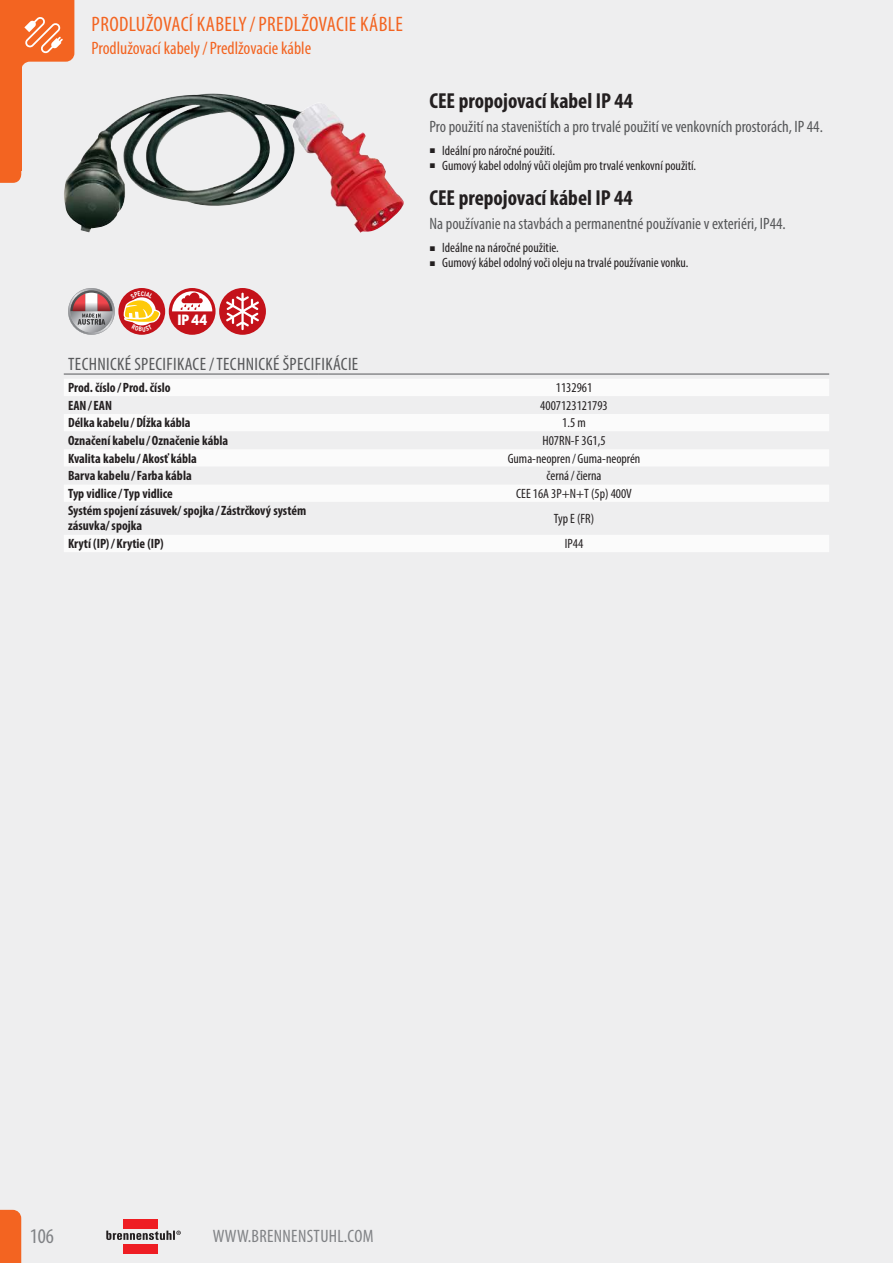
<style>
.page{position:relative;width:893px;height:1263px;background:#fff}
.page>*{position:absolute;margin:0;border:0;box-sizing:border-box;transform-origin:0 0}
.t1{font:700 condensed 21.75px "Myriad Pro";color:#231f20}
.t2{font:condensed 21px "Myriad Pro";letter-spacing:.02em;color:#f36421}
.t3{font:condensed 21px "Myriad Pro";color:#808285}
.t4{font:condensed 18px "Myriad Pro";letter-spacing:.02em;color:#57585a}
.t5{font:condensed 18px "Myriad Pro";color:#f36421}
.t6{font:condensed 18px "Myriad Pro";letter-spacing:.02em;color:#808285}
.t7{font:condensed 16.5px "Myriad Pro";color:#57585a}
.t8{font:900 condensed 14.85px "Interstate";color:#fff}
.t9{font:condensed 13.5px "Myriad Pro";color:#231f20}
.t10{font:700 condensed 13.5px/15px "Myriad Pro";color:#231f20}
.s1{font-family:"Arial";font-stretch:normal;font-size:10.2px}
</style>
<div class="page">
<div style="left:0;top:0;width:892px;height:1263px;background:#eeeeef"></div>
<div style="left:123px;top:1219px;width:35px;height:10px;background:#ee1d23"></div>
<div style="left:123px;top:1243px;width:35px;height:10px;background:#ee1d23"></div>
<svg style="left:106px;top:1230px;width:75px;height:10px"></svg>
<svg style="left:0;top:1210px;width:21px;height:53px"></svg>
<div style="left:0;top:0;width:21px;height:170px;background:#f36421"></div>
<svg style="left:0;top:170px;width:21px;height:13px"></svg>
<svg style="left:21px;top:0;width:53px;height:70px"></svg>
<img style="left:64px;top:93px;width:340px;height:140px">
<div style="left:64px;top:379px;width:765px;height:173px;background:#fbfbfb"></div>
<svg style="left:64px;top:396px;width:765px;height:139px"></svg>
<hr style="left:64px;top:374px;width:255px;height:1px;background:#57585a">
<hr style="left:319px;top:374px;width:510px;height:1px;background:#57585a">
<svg style="left:68px;top:288px;width:47px;height:47px"></svg>
<svg style="left:118px;top:288px;width:47px;height:47px"></svg>
<div style="left:169px;top:288px;width:47px;height:47px;background:#c4121a;border-radius:50%"></div>
<svg style="left:172px;top:291px;width:40px;height:20px"></svg>
<div style="left:219px;top:288px;width:47px;height:47px;background:#c4121a;border-radius:50%"></div>
<svg style="left:226px;top:293px;width:33px;height:37px"></svg>
<svg style="left:124px;top:291px;width:36px;height:41px"></svg>
<h2 class="t2" style="left:92px;top:12px;width:313px">PRODLUŽOVACÍ KABELY/ PREDLŽOVACIE KÁBLE</h2>
<h3 class="t5" style="left:91px;top:37px;width:221px">Prodlužovací kabely/ Predlžovacie káble</h3>
<h1 class="t1" style="left:429px;top:87px;width:205px">CEE propojovací kabel IP 44</h1>
<p class="t7" style="left:429px;top:117px;width:395px">Pro použití na staveništích a pro trvalé použití ve venkovních prostorách, IP 44.</p>
<p class="t9" style="left:429px;top:142px;width:127px"><span class="s1">■</span> Ideální pro náročné použití.</p>
<p class="t9" style="left:429px;top:157px;width:268px"><span class="s1">■</span> Gumový kabel odolný vůči olejům pro trvalé venkovní použití.</p>
<h1 class="t1" style="left:429px;top:185px;width:205px">CEE prepojovací kábel IP 44</h1>
<p class="t7" style="left:429px;top:214px;width:358px">Na používanie na stavbách a permanentné používanie v exteriéri, IP44.</p>
<p class="t9" style="left:429px;top:239px;width:131px"><span class="s1">■</span> Ideálne na náročné použitie.</p>
<p class="t9" style="left:429px;top:254px;width:261px"><span class="s1">■</span> Gumový kábel odolný voči oleju na trvalé používanie vonku.</p>
<p class="t8" style="left:177px;top:311px;width:31px">IP44</p>
<h3 class="t4" style="left:68px;top:353px;width:292px">TECHNICKÉ SPECIFIKACE / TECHNICKÉ ŠPECIFIKÁCIE</h3>
<p class="t10" style="left:68px;top:380px;width:104px">Prod. číslo / Prod. číslo</p>
<p class="t9" style="left:556px;top:379px;width:38px">1132961</p>
<p class="t10" style="left:68px;top:397px;width:46px">EAN/ EAN</p>
<p class="t9" style="left:540px;top:397px;width:69px">4007123121793</p>
<p class="t10" style="left:68px;top:415px;width:124px">Délka kabelu / Dĺžka kábla</p>
<p class="t9" style="left:562px;top:415px;width:25px">1.5 m</p>
<p class="t10" style="left:68px;top:433px;width:162px">Označení kabelu / Označenie kábla</p>
<p class="t9" style="left:542px;top:432px;width:65px">H07RN-F 3G1,5</p>
<p class="t10" style="left:68px;top:450px;width:130px">Kvalita kabelu / Akosť kábla</p>
<p class="t9" style="left:508px;top:450px;width:134px">Guma-neopren / Guma-neoprén</p>
<p class="t10" style="left:68px;top:468px;width:125px">Barva kabelu / Farba kábla</p>
<p class="t9" style="left:547px;top:467px;width:56px">černá/ čierna</p>
<p class="t10" style="left:68px;top:485px;width:106px">Typ vidlice / Typ vidlice</p>
<p class="t9" style="left:516px;top:485px;width:117px">CEE 16A 3P+N+T (5p) 400V</p>
<p class="t10" style="left:68px;top:503px;width:240px">Systém spojení zásuvek/ spojka / Zástrčkový systém zásuvka/ spojka</p>
<p class="t9" style="left:554px;top:510px;width:42px">Typ E (FR)</p>
<p class="t10" style="left:68px;top:536px;width:97px">Krytí (IP)/ Krytie (IP)</p>
<p class="t9" style="left:565px;top:535px;width:20px">IP44</p>
<h2 class="t3" style="left:30px;top:1224px;width:26px">106</h2>
<h3 class="t6" style="left:213px;top:1225px;width:162px">WWW.BRENNENSTUHL.COM</h3>
</div>
